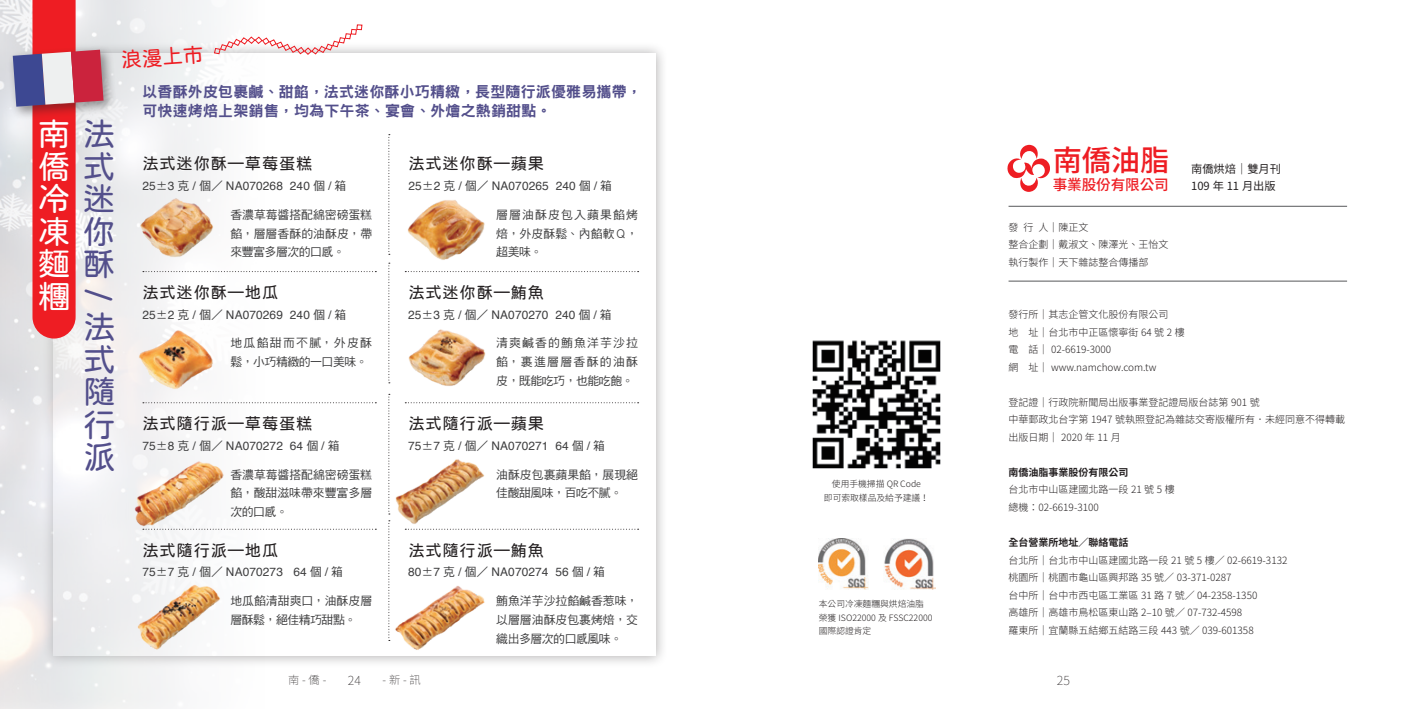
<style>
.page{position:relative;width:1418px;height:709px;background:#fff}
.page>*{position:absolute;margin:0;border:0;box-sizing:border-box;transform-origin:0 0}
.t1{font:32.5px/32.5px "jf openhuninn 1.1";color:#fff;text-align:justify}
.t2{font:32.5px/32.5px "jf openhuninn 1.1";color:#534f8b;text-align:justify}
.t3{font:500 29.38px "Noto Sans CJ Ktc";color:#ee1d23}
.t4{font:20.75px "jf openhuninn 1.1";color:#ee1d23}
.t5{font:16.25px "jf openhuninn 1.1";letter-spacing:.05em;color:#231f20}
.t6{font:15px/18.8px "DF Hei Std W9";letter-spacing:.01em;color:#534f8b}
.t7{font:500 14.62px "Noto Sans CJ Ktc";letter-spacing:-.01em;color:#ee1d23}
.t8{font:100 12.5px "Noto Sans CJ Ktc";color:#231f20}
.t9{font:11.88px/18.8px "DF Hei Std W5";color:#3e3e3f;text-align:justify}
.t10{font:11.88px "Helvetica";letter-spacing:.01em;color:#3e3e3f}
.t11{font:11.88px/18.8px "DF Hei Std W5";letter-spacing:.035em;color:#3e3e3f}
.t12{font:11.25px/16.2px "Noto Sans CJ Ktc";color:#231f20}
.t13{font:100 11.25px "Noto Sans CJ Ktc";color:#231f20}
.t14{font:300 10px/17.5px "Noto Sans CJ Ktc";color:#231f20}
.t15{font:700 10px "Noto Sans CJ Ktc";color:#231f20}
.t16{font:300 8.75px/13.8px "Noto Sans CJ Ktc";color:#231f20}
.s1{color:#534f8b}
.s2{font-family:"DF Hei Std W5"}
</style>
<div class="page">
<div style="left:41px;top:41px;width:626px;height:626px;background:#231f20;opacity:.35"></div>
<div style="left:53px;top:53px;width:603px;height:603px;background:#fff"></div>
<img style="left:0;top:0;width:386px;height:709px">
<img style="left:812px;top:340px;width:129px;height:129px">
<svg style="left:388px;top:134px;width:2px;height:121px"></svg>
<svg style="left:388px;top:263px;width:2px;height:120px"></svg>
<svg style="left:388px;top:394px;width:2px;height:120px"></svg>
<svg style="left:388px;top:520px;width:2px;height:121px"></svg>
<svg style="left:143px;top:271px;width:233px;height:1px"></svg>
<svg style="left:143px;top:402px;width:233px;height:1px"></svg>
<svg style="left:226px;top:529px;width:150px;height:1px"></svg>
<svg style="left:405px;top:271px;width:233px;height:1px"></svg>
<svg style="left:405px;top:402px;width:233px;height:1px"></svg>
<svg style="left:405px;top:529px;width:233px;height:1px"></svg>
<hr style="left:1008px;top:206px;width:338px;height:1px;background:#57585a">
<hr style="left:1008px;top:281px;width:338px;height:1px;background:#57585a">
<img style="left:819px;top:538px;width:116px;height:51px">
<svg style="left:1007px;top:145px;width:43px;height:47px"></svg>
<img style="left:134px;top:193px;width:83px;height:67px">
<img style="left:134px;top:326px;width:83px;height:66px">
<img style="left:130px;top:456px;width:96px;height:76px">
<img style="left:134px;top:583px;width:89px;height:67px">
<img style="left:407px;top:200px;width:78px;height:60px">
<img style="left:408px;top:329px;width:78px;height:57px">
<img style="left:395px;top:459px;width:89px;height:65px">
<img style="left:395px;top:586px;width:90px;height:64px">
<svg style="left:214px;top:24px;width:148px;height:31px"></svg>
<div style="left:8px;top:45px;width:109px;height:75px;background:#231f20;opacity:.45"></div>
<svg style="left:13px;top:0;width:91px;height:338px;background:#df8890"></svg>
<h3 class="t4" style="left:120px;top:46px;width:84px;rotate:-4deg">浪漫上市</h3>
<h1 class="t1" style="left:38px;top:117px;width:77px">南<span class="s1">法</span>僑<span class="s1">式</span>冷<span class="s1">迷</span>凍<span class="s1">你</span>麵<span class="s1">酥</span>糰</h1>
<h1 class="t2" style="left:116px;top:288px;width:16px;rotate:90deg">/</h1>
<h1 class="t2" style="left:83px;top:310px;width:32px">法式隨行派</h1>
<h3 class="t6" style="left:142px;top:82px;width:501px">以香酥外皮包裹鹹、甜餡，法式迷你酥小巧精緻，長型隨行派優雅易攜帶，可快速烤焙上架銷售，均為下午茶、宴會、外燴之熱銷甜點。</h3>
<h3 class="t5" style="left:142px;top:153px;width:171px">法式迷你酥—草莓蛋糕</h3>
<h3 class="t5" style="left:408px;top:153px;width:137px">法式迷你酥—蘋果</h3>
<p class="t10" style="left:142px;top:177px;width:205px">25<span class="s2">±</span>3 <span class="s2">克</span> / <span class="s2">個／</span> NA070268 240 <span class="s2">個</span> / <span class="s2">箱</span></p>
<p class="t10" style="left:408px;top:177px;width:205px">25<span class="s2">±</span>2 <span class="s2">克</span> / <span class="s2">個／</span> NA070265 240 <span class="s2">個</span> / <span class="s2">箱</span></p>
<p class="t9" style="left:230px;top:205px;width:143px">香濃草莓醬搭配綿密磅蛋糕餡，層層香酥的油酥皮，帶來豐富多層次的口感。</p>
<p class="t9" style="left:496px;top:205px;width:143px">層層油酥皮包入蘋果餡烤焙，外皮酥鬆、內餡軟Ｑ，超美味。</p>
<h3 class="t5" style="left:142px;top:282px;width:137px">法式迷你酥—地瓜</h3>
<h3 class="t5" style="left:408px;top:282px;width:137px">法式迷你酥—鮪魚</h3>
<p class="t10" style="left:142px;top:305px;width:205px">25<span class="s2">±</span>2 <span class="s2">克</span> / <span class="s2">個／</span> NA070269 240 <span class="s2">個</span> / <span class="s2">箱</span></p>
<p class="t10" style="left:408px;top:305px;width:205px">25<span class="s2">±</span>3 <span class="s2">克</span> / <span class="s2">個／</span> NA070270 240 <span class="s2">個</span> / <span class="s2">箱</span></p>
<p class="t11" style="left:230px;top:333px;width:143px">地瓜餡甜而不膩，外皮酥鬆，小巧精緻的一口美味。</p>
<p class="t9" style="left:496px;top:333px;width:143px">清爽鹹香的鮪魚洋芋沙拉餡，裹進層層香酥的油酥皮，既能吃巧，也能吃飽。</p>
<h3 class="t5" style="left:142px;top:413px;width:171px">法式隨行派—草莓蛋糕</h3>
<h3 class="t5" style="left:408px;top:413px;width:137px">法式隨行派—蘋果</h3>
<p class="t10" style="left:142px;top:436px;width:198px">75<span class="s2">±</span>8 <span class="s2">克</span> / <span class="s2">個／</span> NA070272 64 <span class="s2">個</span> / <span class="s2">箱</span></p>
<p class="t10" style="left:408px;top:436px;width:198px">75<span class="s2">±</span>7 <span class="s2">克</span> / <span class="s2">個／</span> NA070271 64 <span class="s2">個</span> / <span class="s2">箱</span></p>
<p class="t9" style="left:230px;top:465px;width:143px">香濃草莓醬搭配綿密磅蛋糕餡，酸甜滋味帶來豐富多層次的口感。</p>
<p class="t9" style="left:496px;top:465px;width:143px">油酥皮包裹蘋果餡，展現絕佳酸甜風味，百吃不膩。</p>
<h3 class="t5" style="left:142px;top:539px;width:137px">法式隨行派—地瓜</h3>
<h3 class="t5" style="left:408px;top:539px;width:137px">法式隨行派—鮪魚</h3>
<p class="t10" style="left:142px;top:563px;width:202px">75<span class="s2">±</span>7 <span class="s2">克</span> / <span class="s2">個／</span> NA070273 64 <span class="s2">個</span> / <span class="s2">箱</span></p>
<p class="t10" style="left:408px;top:563px;width:198px">80<span class="s2">±</span>7 <span class="s2">克</span> / <span class="s2">個／</span> NA070274 56 <span class="s2">個</span> / <span class="s2">箱</span></p>
<p class="t9" style="left:230px;top:591px;width:143px">地瓜餡清甜爽口，油酥皮層層酥鬆，絕佳精巧甜點。</p>
<p class="t9" style="left:496px;top:591px;width:143px">鮪魚洋芋沙拉餡鹹香惹味，以層層油酥皮包裹烤焙，交織出多層次的口感風味。</p>
<p class="t16" style="left:824px;top:477px;width:106px;text-align:center">使用手機掃描 QR Code<br>即可索取樣品及給予建議！</p>
<p class="t16" style="left:819px;top:597px;width:115px">本公司冷凍麵糰與烘焙油脂榮獲 ISO22000 及 FSSC22000國際認證肯定</p>
<h2 class="t3" style="left:1052px;top:143px;width:118px">南僑油脂</h2>
<h3 class="t7" style="left:1052px;top:176px;width:118px">事業股份有限公司</h3>
<p class="t14" style="left:1008px;top:219px;width:161px">發 行 人│陳正文<br>整合企劃│戴淑文、陳澤光、王怡文執行製作│天下雜誌整合傳播部</p>
<p class="t12" style="left:1191px;top:161px;width:91px">南僑烘焙｜雙月刊<br>109 年 11 月出版</p>
<p class="t14" style="left:1008px;top:306px;width:178px">發行所｜其志企管文化股份有限公司<br>地 址｜台北市中正區懷寧街 64 號 2 樓電 話｜ 02-6619-3000<br>網 址｜ www.namchow.com.tw</p>
<p class="t14" style="left:1008px;top:394px;width:338px">登記證｜行政院新聞局出版事業登記證局版台誌第 901 號<br>中華郵政北台字第 1947 號執照登記為雜誌交寄版權所有．未經同意不得轉載出版日期│ 2020 年 11 月</p>
<p class="t15" style="left:1008px;top:466px;width:121px">南僑油脂事業股份有限公司</p>
<p class="t14" style="left:1008px;top:481px;width:168px">台北市中山區建國北路一段 21 號 5 樓總機：02-6619-3100</p>
<p class="t15" style="left:1008px;top:536px;width:121px">全台營業所地址／聯絡電話</p>
<p class="t14" style="left:1008px;top:551px;width:280px">台北所｜台北市中山區建國北路一段 21 號 5 樓／ 02-6619-3132桃園所｜桃園市龜山區興邦路 35 號／ 03-371-0287<br>台中所｜台中市西屯區工業區 31 路 7 號／ 04-2358-1350<br>高雄所｜高雄市鳥松區東山路 2–10 號／ 07-732-4598<br>羅東所｜宜蘭縣五結鄉五結路三段 443 號／ 039-601358</p>
<p class="t13" style="left:288px;top:673px;width:134px">南 - 僑 -　　　　　- 新 - 訊</p>
<p class="t8" style="left:348px;top:673px;width:15px">24</p>
<p class="t8" style="left:1056px;top:673px;width:15px">25</p>
</div>
